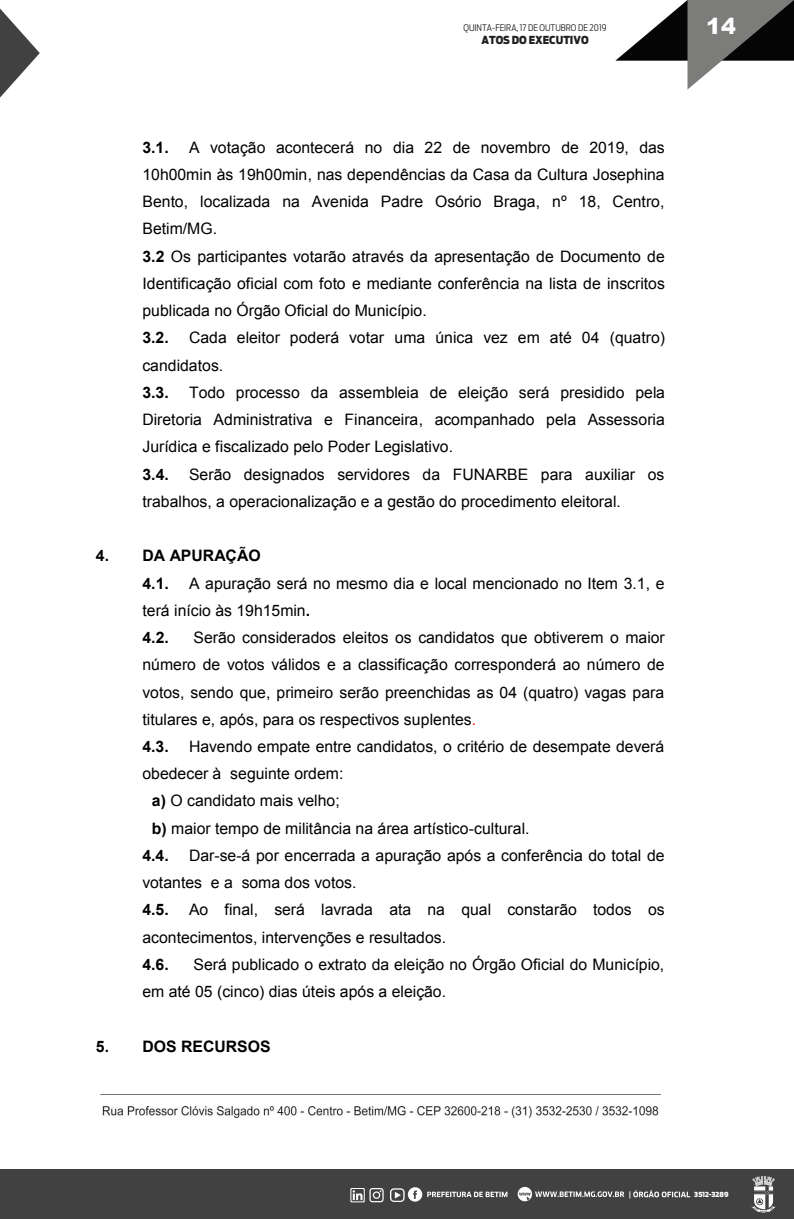
<style>
.page{position:relative;width:794px;height:1219px;background:#fff}
.page>*{position:absolute;margin:0;border:0;box-sizing:border-box;transform-origin:0 0}
.t1{font:900 22.2px "Arial";color:#fff}
.t2{font:15.8px/27.2px "Arial";color:#000}
.t3{font:700 15.8px/27.3px "Arial";color:#000}
.t4{font:900 11px "Antenna Cond";color:#231f20}
.t5{font:300 9px "Antenna Cond";color:#231f20}
.t6{font:900 6.9px "Antenna Cond";color:#fff}
.s1{font-weight:700}
.s2{color:#f00}
</style>
<div class="page">
<svg style="left:615px;top:0;width:179px;height:90px"></svg>
<svg style="left:0;top:9px;width:40px;height:89px"></svg>
<div style="left:0;top:1169px;width:794px;height:50px;background:#414141"></div>
<svg style="left:517px;top:1187px;width:174px;height:14px"></svg>
<svg style="left:390px;top:1187px;width:117px;height:15px"></svg>
<svg style="left:350px;top:1188px;width:33px;height:14px"></svg>
<svg style="left:751px;top:1176px;width:25px;height:37px"></svg>
<img style="left:100px;top:1094px;width:560px;height:23px">
<p class="t5" style="left:463px;top:22px;width:144px">QUINTA-FEIRA, 17 DE OUTUBRO DE 2019</p>
<p class="t1" style="left:706px;top:10px;width:31px">14</p>
<p class="t4" style="left:481px;top:33px;width:109px">ATOS DO EXECUTIVO</p>
<p class="t3" style="left:142px;top:134px;width:28px">3.1.</p>
<p class="t2" style="left:142px;top:134px;width:524px;text-indent:47px">A votação acontecerá no dia 22 de novembro de 2019, das 10h00min às 19h00min, nas dependências da Casa da Cultura Josephina Bento, localizada na Avenida Padre Osório Braga, nº 18, Centro, Betim/MG.<br><span class="s1">3.2</span> Os participantes votarão através da apresentação de Documento de Identificação oficial com foto e mediante conferência na lista de inscritos publicada no Órgão Oficial do Município.<br><span class="s1">3.2.</span></p>
<p class="t2" style="left:142px;top:324px;width:524px;text-indent:47px">Cada eleitor poderá votar uma única vez em até 04 (quatro) candidatos.<br><span class="s1">3.3.</span></p>
<p class="t2" style="left:142px;top:379px;width:524px;text-indent:47px">Todo processo da assembleia de eleição será presidido pela Diretoria Administrativa e Financeira, acompanhado pela Assessoria Jurídica e fiscalizado pelo Poder Legislativo.<br><span class="s1">3.4.</span></p>
<p class="t2" style="left:142px;top:461px;width:523px;text-indent:47px">Serão designados servidores da FUNARBE para auxiliar os trabalhos, a operacionalização e a gestão do procedimento eleitoral.</p>
<p class="t3" style="left:142px;top:543px;width:120px;text-indent:-47px">4. DA APURAÇÃO<br>4.1.</p>
<p class="t2" style="left:142px;top:570px;width:523px;text-indent:47px">A apuração será no mesmo dia e local mencionado no Item 3.1, e terá início às 19h15min<span class="s1">.<br>4.2.</span></p>
<p class="t2" style="left:142px;top:624px;width:524px;text-indent:51px">Serão considerados eleitos os candidatos que obtiverem o maior número de votos válidos e a classificação corresponderá ao número de votos, sendo que, primeiro serão preenchidas as 04 (quatro) vagas para titulares e, após, para os respectivos suplentes<span class="s2">.<br></span><span class="s1">4.3.</span></p>
<p class="t2" style="left:189px;top:733px;width:477px">Havendo empate entre candidatos, o critério de desempate deverá</p>
<p class="t2" style="left:142px;top:760px;width:203px">obedecer à seguinte ordem:</p>
<p class="t2" style="left:152px;top:787px;width:189px"><span class="s1">a)</span> O candidato mais velho;</p>
<p class="t2" style="left:152px;top:815px;width:379px"><span class="s1">b)</span> maior tempo de militância na área artístico-cultural.</p>
<p class="t3" style="left:142px;top:842px;width:28px">4.4.</p>
<p class="t2" style="left:142px;top:842px;width:523px;text-indent:47px">Dar-se-á por encerrada a apuração após a conferência do total de votantes e a soma dos votos.<br><span class="s1">4.5.</span></p>
<p class="t2" style="left:142px;top:896px;width:523px;text-indent:47px">Ao final, será lavrada ata na qual constarão todos os acontecimentos, intervenções e resultados.<br><span class="s1">4.6.</span></p>
<p class="t2" style="left:142px;top:951px;width:523px;text-indent:51px">Será publicado o extrato da eleição no Órgão Oficial do Município, em até 05 (cinco) dias úteis após a eleição.</p>
<p class="t3" style="left:96px;top:1033px;width:176px">5. DOS RECURSOS</p>
<p class="t6" style="left:694px;top:1191px;width:36px">3512-3289</p>
</div>
